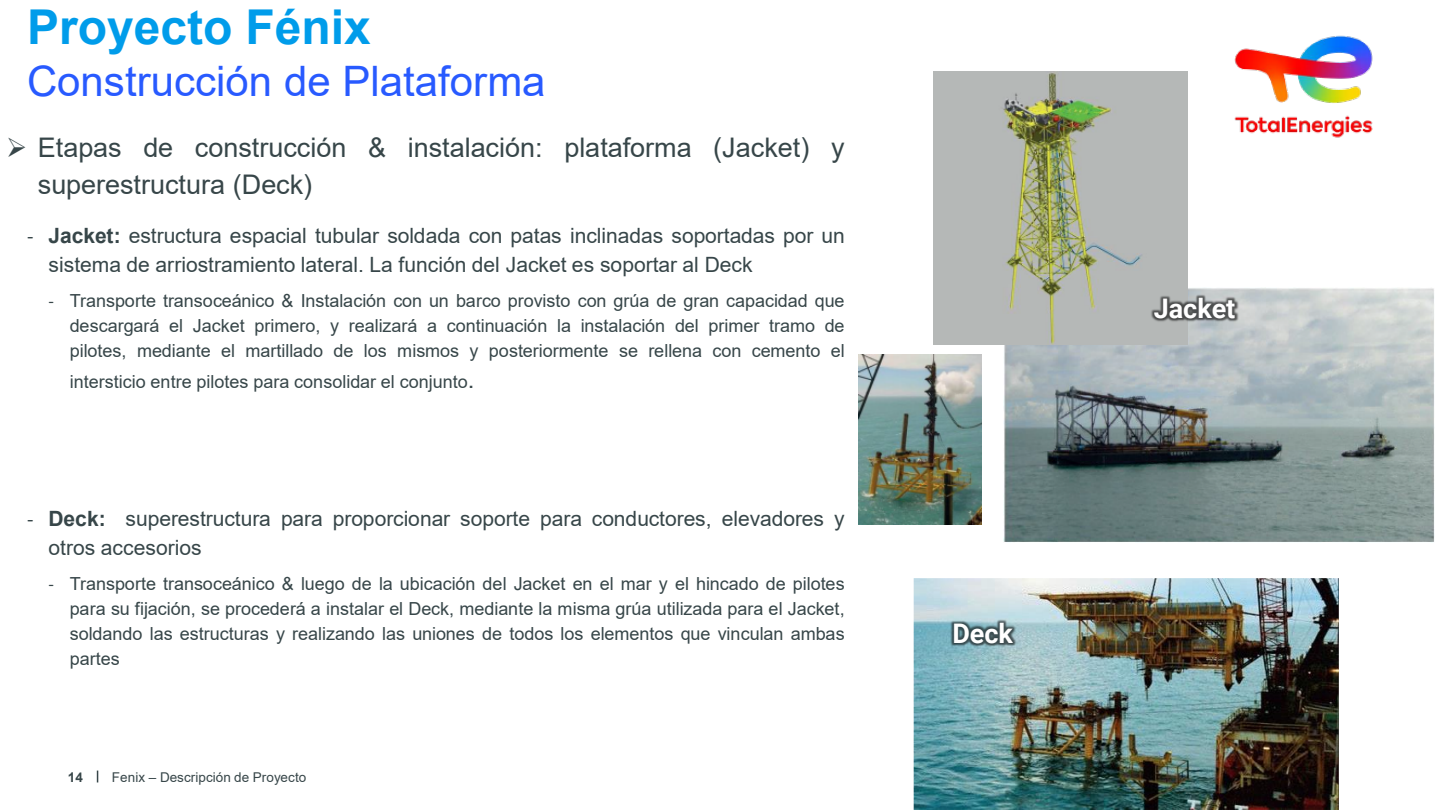
<style>
.page{position:relative;width:1440px;height:810px;background:#fff}
.page>*{position:absolute;margin:0;border:0;box-sizing:border-box;transform-origin:0 0}
.t1{font:700 48px "Arial";color:#009cea}
.t2{font:42px "Arial";color:#285aff}
.t3{font:27px/37.2px "Arial";color:#374649}
.t4{font:700 27px "Roboto";color:#fff}
.t5{font:21px/29px "Arial";color:#374649}
.t6{font:18px/24.9px "Arial";color:#374649;text-align:justify}
.t7{font:13.5px "Arial";letter-spacing:.005em;color:#374649}
.t8{font:700 13.5px "Arial";color:#374649}
.s1{font-family:"Calibri"}
.s2{font-weight:700}
.s3{font-size:24px}
</style>
<div class="page">
<img style="left:1234px;top:35px;width:139px;height:103px">
<img style="left:1004px;top:288px;width:430px;height:255px">
<img style="left:858px;top:355px;width:123px;height:170px">
<img style="left:914px;top:578px;width:425px;height:232px">
<img style="left:934px;top:71px;width:253px;height:274px">
<img style="left:1133px;top:280px;width:123px;height:66px">
<img style="left:931px;top:604px;width:103px;height:66px">
<h1 class="t1" style="left:27px;top:-6px;width:345px">Proyecto Fénix</h1>
<h2 class="t2" style="left:27px;top:53px;width:520px">Construcción de Plataforma</h2>
<h3 class="t3" style="left:38px;top:128px;width:808px;text-indent:-32px">➢ Etapas de construcción &amp; instalación: plataforma (Jacket) y superestructura (Deck)</h3>
<p class="t5" style="left:48px;top:221px;width:798px;text-indent:-21px"><span class="s1">-</span> <span class="s2">Jacket:</span> estructura espacial tubular soldada con patas inclinadas soportadas por un sistema de arriostramiento lateral. La función del Jacket es soportar al Deck</p>
<p class="t6" style="left:70px;top:288px;width:777px;text-indent:-21px"><span class="s1">-</span> Transporte transoceánico &amp; Instalación con un barco provisto con grúa de gran capacidad que descargará el Jacket primero, y realizará a continuación la instalación del primer tramo de pilotes, mediante el martillado de los mismos y posteriormente se rellena con cemento el</p>
<p class="t6" style="left:70px;top:369px;width:406px">intersticio entre pilotes para consolidar el conjunto<span class="s3">.</span></p>
<p class="t5" style="left:49px;top:504px;width:798px;text-indent:-21px"><span class="s1">-</span> <span class="s2">Deck:</span> superestructura para proporcionar soporte para conductores, elevadores y otros accesorios</p>
<p class="t6" style="left:70px;top:571px;width:777px;text-indent:-21px"><span class="s1">-</span> Transporte transoceánico &amp; luego de la ubicación del Jacket en el mar y el hincado de pilotes para su fijación, se procederá a instalar el Deck, mediante la misma grúa utilizada para el Jacket, soldando las estructuras y realizando las uniones de todos los elementos que vinculan ambas partes</p>
<p class="t8" style="left:68px;top:768px;width:17px">14</p>
<p class="t7" style="left:112px;top:768px;width:196px">Fenix – Descripción de Proyecto</p>
<h3 class="t4" style="left:952px;top:614px;width:62px">Deck</h3>
<h3 class="t4" style="left:1154px;top:290px;width:83px">Jacket</h3>
</div>
